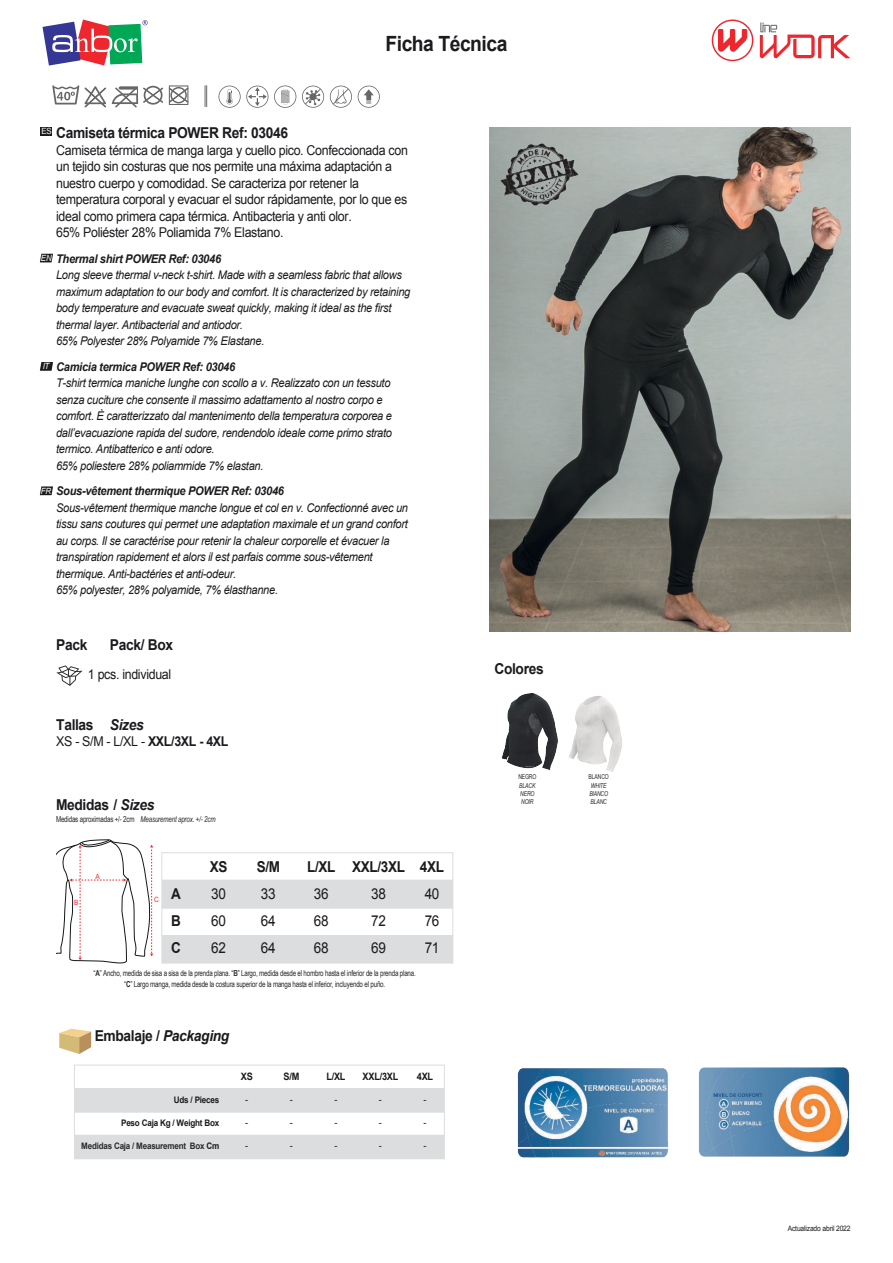
<style>
.page{position:relative;width:893px;height:1263px;background:#fff}
.page>*{position:absolute;margin:0;border:0;box-sizing:border-box;transform-origin:0 0}
.t1{font:700 21px "Arial";letter-spacing:-.025em;color:#1b1a1e;scale:.92 1}
.t2{font:700 15px "Arial";letter-spacing:-.025em;color:#1b1a1e;scale:.92 1}
.t3{font:15px/27px "Arial";letter-spacing:-.025em;color:#1b1a1e;text-align:justify;scale:.9 1}
.t4{font:700 15px/27px "Arial";letter-spacing:-.025em;color:#1b1a1e;text-align:justify;scale:.9 1}
.t5{font:13.5px/16.5px "Arial";letter-spacing:-.025em;color:#1b1a1e;scale:.92 1}
.t6{font:italic 12px/16.5px "Arial";letter-spacing:-.025em;color:#1b1a1e;scale:.92 1}
.t7{font:italic 700 12px "Arial";letter-spacing:-.025em;color:#1b1a1e;scale:.92 1}
.t8{font:700 10.2px "Arial";letter-spacing:-.025em;color:#1b1a1e;scale:.9 1}
.t9{font:10.2px "Arial";color:#1b1a1e;scale:.9 1}
.t10{font:700 9px "Arial";letter-spacing:-.025em;color:#1b1a1e;scale:.9 1}
.t11{font:700 8.85px "Arial";letter-spacing:-.025em;color:#2b292a;scale:.9 1}
.t12{font:italic 8.55px "Arial";color:#fff;scale:.92 1}
.t13{font:8.55px "Arial";color:#fff;scale:.92 1}
.t14{font:8.25px/10.5px "Arial Narrow";letter-spacing:-.025em;color:#2b292a;text-align:center;scale:.92 1}
.t15{font:7.5px "Arial";letter-spacing:-.025em;color:#1b1a1e;scale:.9 1}
.t16{font:7.2px "Arial";color:#ed272d;scale:.92 1}
.t17{font:italic 6.75px/8.1px "Arial Narrow";letter-spacing:-.025em;color:#2b292a;scale:.92 1}
.t18{font:6.75px "Arial Narrow";letter-spacing:-.025em;color:#2b292a;scale:.92 1}
.s1{font-style:italic}
.s2{font-weight:700}
.s3{font-size:9px;color:#1b1a1e}
</style>
<div class="page">
<img style="left:489px;top:128px;width:361px;height:503px">
<svg style="left:43px;top:20px;width:105px;height:46px"></svg>
<img style="left:489px;top:128px;width:102px;height:94px">
<svg style="left:712px;top:20px;width:41px;height:41px"></svg>
<svg style="left:760px;top:22px;width:90px;height:36px"></svg>
<img style="left:517px;top:1068px;width:151px;height:90px">
<img style="left:699px;top:1067px;width:151px;height:90px">
<div style="left:41px;top:127px;width:11px;height:9px;background:#1b1a1e"></div>
<svg style="left:40px;top:362px;width:13px;height:9px"></svg>
<svg style="left:40px;top:486px;width:13px;height:9px"></svg>
<svg style="left:40px;top:254px;width:13px;height:8px"></svg>
<svg style="left:56px;top:665px;width:27px;height:21px"></svg>
<div style="left:74px;top:1088px;width:370px;height:24px;background:#dcdddf"></div>
<div style="left:74px;top:1135px;width:370px;height:24px;background:#dcdddf"></div>
<div style="left:74px;top:1065px;width:371px;height:24px;border:1px solid #dcdddf"></div>
<div style="left:74px;top:1111px;width:371px;height:25px;border:1px solid #dcdddf"></div>
<svg style="left:59px;top:1029px;width:32px;height:25px"></svg>
<div style="left:162px;top:880px;width:291px;height:28px;background:#dcdddf"></div>
<div style="left:162px;top:935px;width:291px;height:28px;background:#dcdddf"></div>
<div style="left:161px;top:852px;width:292px;height:29px;border:1px solid #dcdddf"></div>
<div style="left:161px;top:907px;width:292px;height:29px;border:1px solid #dcdddf"></div>
<svg style="left:56px;top:839px;width:97px;height:124px"></svg>
<svg style="left:205px;top:86px;width:2px;height:21px"></svg>
<svg style="left:169px;top:85px;width:19px;height:20px"></svg>
<svg style="left:52px;top:85px;width:54px;height:22px"></svg>
<svg style="left:112px;top:86px;width:51px;height:21px"></svg>
<svg style="left:358px;top:86px;width:22px;height:22px"></svg>
<svg style="left:218px;top:86px;width:50px;height:22px"></svg>
<svg style="left:302px;top:86px;width:22px;height:22px"></svg>
<svg style="left:330px;top:86px;width:22px;height:22px"></svg>
<svg style="left:274px;top:85px;width:22px;height:23px"></svg>
<img style="left:501px;top:693px;width:57px;height:77px">
<img style="left:569px;top:696px;width:54px;height:76px">
<h1 class="t1" style="left:385px;top:36px;width:134px">Ficha Técnica</h1>
<p class="t2" style="left:56px;top:127px;width:254px">Camiseta térmica POWER Ref: 03046</p>
<p class="t5" style="left:56px;top:143px;width:384px">Camiseta térmica de manga larga y cuello pico. Confeccionada con un tejido sin costuras que nos permite una máxima adaptación a nuestro cuerpo y comodidad. Se caracteriza por retener la temperatura corporal y evacuar el sudor rápidamente, por lo que es ideal como primera capa térmica. Antibacteria y anti olor.<br>65% Poliéster 28% Poliamida 7% Elastano.</p>
<p class="t7" style="left:56px;top:254px;width:181px">Thermal shirt POWER Ref: 03046</p>
<p class="t6" style="left:56px;top:268px;width:387px">Long sleeve thermal v-neck t-shirt. Made with a seamless fabric that allows maximum adaptation to our body and comfort. It is characterized by retaining body temperature and evacuate sweat quickly, making it ideal as the first thermal layer. Antibacterial and antiodor.<br>65% Polyester 28% Polyamide 7% Elastane.</p>
<p class="t7" style="left:56px;top:362px;width:196px">Camicia termica POWER Ref: 03046</p>
<p class="t6" style="left:56px;top:376px;width:367px">T-shirt termica maniche lunghe con scollo a v. Realizzato con un tessuto senza cuciture che consente il massimo adattamento al nostro corpo e comfort. È caratterizzato dal mantenimento della temperatura corporea e dall’evacuazione rapida del sudore, rendendolo ideale come primo strato termico. Antibatterico e anti odore.<br>65% poliestere 28% poliammide 7% elastan.</p>
<p class="t7" style="left:56px;top:487px;width:249px">Sous-vêtement thermique POWER Ref: 03046</p>
<p class="t6" style="left:56px;top:500px;width:384px">Sous-vêtement thermique manche longue et col en v. Confectionné avec un tissu sans coutures qui permet une adaptation maximale et un grand confort au corps. Il se caractérise pour retenir la chaleur corporelle et évacuer la transpiration rapidement et alors il est parfais comme sous-vêtement thermique. Anti-bactéries et anti-odeur.<br>65% polyester, 28% polyamide, 7% élasthanne.</p>
<p class="t13" style="left:41px;top:128px;width:13px">ES</p>
<p class="t12" style="left:41px;top:255px;width:13px">EN</p>
<p class="t12" style="left:43px;top:363px;width:9px">IT</p>
<p class="t12" style="left:41px;top:488px;width:13px">FR</p>
<p class="t2" style="left:56px;top:639px;width:35px">Pack</p>
<p class="t2" style="left:110px;top:639px;width:70px">Pack/ Box</p>
<p class="t5" style="left:88px;top:667px;width:92px">1 pcs. individual</p>
<p class="t2" style="left:56px;top:719px;width:97px">Tallas <span class="s1">Sizes</span></p>
<p class="t5" style="left:56px;top:735px;width:189px">XS - S/M - L/XL - <span class="s2">XXL/3XL - 4XL</span></p>
<p class="t2" style="left:56px;top:799px;width:108px">Medidas / <span class="s1">Sizes</span></p>
<p class="t14" style="left:56px;top:815px;width:175px">Medidas aproximadas +/- 2cm <span class="s1">Measurement aprox. +/- 2cm</span></p>
<p class="t16" style="left:96px;top:873px;width:6px">A</p>
<p class="t16" style="left:74px;top:899px;width:6px">B</p>
<p class="t16" style="left:154px;top:897px;width:7px">C</p>
<p class="t4" style="left:171px;top:881px;width:12px">A B C</p>
<p class="t4" style="left:210px;top:854px;width:21px">XS</p>
<p class="t3" style="left:211px;top:881px;width:18px">30<br>60<br>62</p>
<p class="t4" style="left:257px;top:854px;width:27px">S/M</p>
<p class="t3" style="left:261px;top:881px;width:18px">33<br>64<br>64</p>
<p class="t4" style="left:307px;top:854px;width:33px">L/XL</p>
<p class="t3" style="left:314px;top:881px;width:18px">36<br>68<br>68</p>
<p class="t4" style="left:352px;top:854px;width:60px">XXL/3XL</p>
<p class="t3" style="left:371px;top:881px;width:18px">38<br>72<br>69</p>
<p class="t4" style="left:420px;top:854px;width:28px">4XL</p>
<p class="t3" style="left:425px;top:881px;width:18px">40<br>76<br>71</p>
<p class="t14" style="left:94px;top:969px;width:352px">“<span class="s2">A</span>” Ancho, medida de sisa a sisa de la prenda plana. “<span class="s2">B</span>” Largo, medida desde el hombro hasta el inferior de la prenda plana. “<span class="s2">C</span>” Largo manga, medida desde la costura superior de la manga hasta el inferior, incluyendo el puño.</p>
<p class="t2" style="left:95px;top:1030px;width:148px">Embalaje / <span class="s1">Packaging</span></p>
<p class="t10" style="left:174px;top:1096px;width:52px">Uds / Pieces</p>
<p class="t10" style="left:121px;top:1119px;width:111px">Peso Caja Kg / Weight Box</p>
<p class="t11" style="left:81px;top:1142px;width:155px">Medidas Caja / Measurement Box <span class="s3">Cm</span></p>
<p class="t8" style="left:241px;top:1072px;width:15px">XS</p>
<p class="t9" style="left:245px;top:1095px;width:5px">-</p>
<p class="t9" style="left:245px;top:1118px;width:5px">-</p>
<p class="t9" style="left:245px;top:1141px;width:5px">-</p>
<p class="t8" style="left:283px;top:1072px;width:19px">S/M</p>
<p class="t9" style="left:290px;top:1095px;width:5px">-</p>
<p class="t9" style="left:290px;top:1118px;width:5px">-</p>
<p class="t9" style="left:290px;top:1141px;width:5px">-</p>
<p class="t8" style="left:326px;top:1072px;width:23px">L/XL</p>
<p class="t9" style="left:334px;top:1095px;width:5px">-</p>
<p class="t9" style="left:334px;top:1118px;width:5px">-</p>
<p class="t9" style="left:334px;top:1141px;width:5px">-</p>
<p class="t8" style="left:363px;top:1072px;width:41px">XXL/3XL</p>
<p class="t9" style="left:379px;top:1095px;width:5px">-</p>
<p class="t9" style="left:379px;top:1118px;width:5px">-</p>
<p class="t9" style="left:379px;top:1141px;width:5px">-</p>
<p class="t8" style="left:417px;top:1072px;width:20px">4XL</p>
<p class="t9" style="left:423px;top:1095px;width:5px">-</p>
<p class="t9" style="left:423px;top:1118px;width:5px">-</p>
<p class="t9" style="left:423px;top:1141px;width:5px">-</p>
<p class="t2" style="left:494px;top:663px;width:55px">Colores</p>
<p class="t18" style="left:518px;top:774px;width:21px">NEGRO</p>
<p class="t17" style="left:519px;top:782px;width:19px">BLACK<br>NERO<br>NOIR</p>
<p class="t18" style="left:589px;top:774px;width:23px">BLANCO</p>
<p class="t17" style="left:589px;top:782px;width:22px">WHITE<br>BIANCO<br>BLANC</p>
<p class="t15" style="left:788px;top:1225px;width:71px">Actualizado abril 2022</p>
</div>
